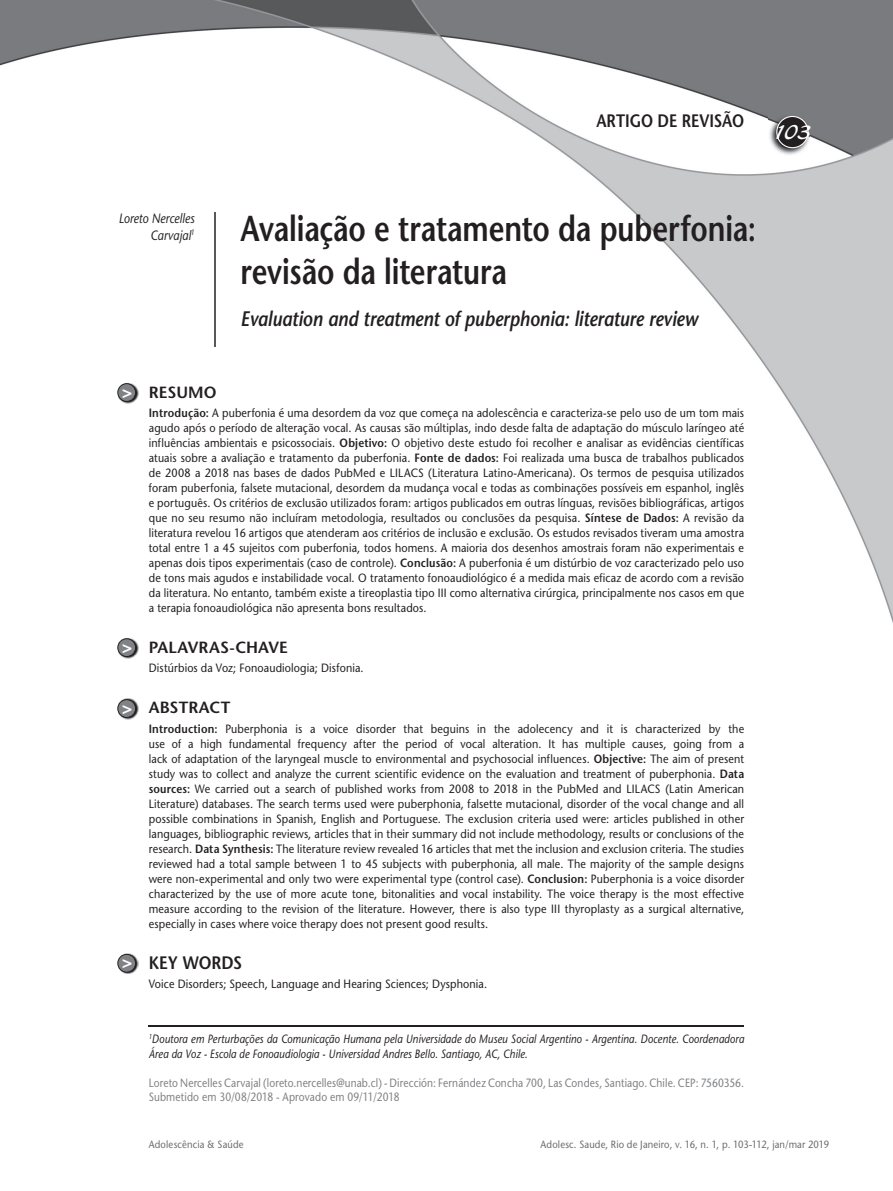
<style>
.page{position:relative;width:893px;height:1191px;background:#fff}
.page>*{position:absolute;margin:0;border:0;box-sizing:border-box;transform-origin:0 0}
.t1{font:600 36px/42px "Stone Sans";letter-spacing:-.005em;color:#231f20;scale:.8 1}
.t2{font:italic 600 21px "Stone Sans";letter-spacing:-.005em;color:#231f20;scale:.85 1}
.t3{font:21px "Blacklight D";color:#fff}
.t4{font:600 18px "Stone Sans";color:#231f20;scale:.85 1}
.t5{font:600 18px "Stone Sans";color:#231f20;scale:.9 1}
.t6{font:700 17.25px "Helvetica";color:#fff}
.t7{font:600 16.2px "Stone Sans";letter-spacing:.005em;color:#231f20}
.t8{font:italic 13.5px/16.2px "Stone Sans";letter-spacing:.005em;color:#231f20;text-align:right;scale:.85 1}
.t9{font:12px/15px "Stone Sans";letter-spacing:.01em;color:#231f20;text-align:justify;scale:.9 1}
.t10{font:italic 12px/14.4px "Stone Sans";letter-spacing:.01em;color:#231f20;scale:.85 1}
.t11{font:12px/14.4px "Stone Sans";letter-spacing:.01em;color:#808285;scale:.85 1}
.t12{font:10.5px "Stone Sans";letter-spacing:.015em;color:#6c6d70;scale:.9 1}
.s1{font-weight:600}
</style>
<div class="page">
<img style="left:0;top:0;width:893px;height:720px">
<img style="left:769px;top:115px;width:41px;height:41px">
<svg style="left:776px;top:116px;width:33px;height:32px"></svg>
<hr style="left:215px;top:213px;width:1px;height:134px;background:#57585a">
<hr style="left:149px;top:1024px;width:595px;height:2px;background:#231f20">
<img style="left:118px;top:382px;width:20px;height:21px">
<svg style="left:117px;top:383px;width:19px;height:19px"></svg>
<img style="left:118px;top:637px;width:20px;height:21px">
<svg style="left:117px;top:638px;width:19px;height:19px"></svg>
<img style="left:118px;top:698px;width:20px;height:21px">
<svg style="left:117px;top:699px;width:19px;height:19px"></svg>
<img style="left:122px;top:953px;width:16px;height:21px">
<svg style="left:117px;top:954px;width:19px;height:18px"></svg>
<h3 class="t4" style="left:596px;top:110px;width:175px">ARTIGO DE REVISÃO</h3>
<h2 class="t3" style="left:773px;top:119px;width:40px">103</h2>
<p class="t8" style="left:119px;top:211px;width:91px">Loreto Nercelles<br>Carvajal<sup>1</sup></p>
<h1 class="t1" style="left:241px;top:208px;width:646px">Avaliação e tratamento da puberfonia: revisão da literatura</h1>
<h2 class="t2" style="left:241px;top:306px;width:540px">Evaluation and treatment of puberphonia: literature review</h2>
<h3 class="t6" style="left:122px;top:381px;width:12px">&gt;</h3>
<h3 class="t6" style="left:122px;top:636px;width:12px">&gt;</h3>
<h3 class="t6" style="left:122px;top:697px;width:12px">&gt;</h3>
<h3 class="t6" style="left:122px;top:951px;width:12px">&gt;</h3>
<h3 class="t7" style="left:149px;top:382px;width:69px">RESUMO</h3>
<p class="t9" style="left:149px;top:405px;width:663px"><span class="s1">Introdução:</span> A puberfonia é uma desordem da voz que começa na adolescência e caracteriza-se pelo uso de um tom mais agudo após o período de alteração vocal. As causas são múltiplas, indo desde falta de adaptação do músculo laríngeo até influências ambientais e psicossociais. <span class="s1">Objetivo:</span> O objetivo deste estudo foi recolher e analisar as evidências científicas atuais sobre a avaliação e tratamento da puberfonia. <span class="s1">Fonte de dados:</span> Foi realizada uma busca de trabalhos publicados de 2008 a 2018 nas bases de dados PubMed e LILACS (Literatura Latino-Americana). Os termos de pesquisa utilizados foram puberfonia, falsete mutacional, desordem da mudança vocal e todas as combinações possíveis em espanhol, inglês e português. Os critérios de exclusão utilizados foram: artigos publicados em outras línguas, revisões bibliográficas, artigos que no seu resumo não incluíram metodologia, resultados ou conclusões da pesquisa. <span class="s1">Síntese de Dados:</span> A revisão da literatura revelou 16 artigos que atenderam aos critérios de inclusão e exclusão. Os estudos revisados tiveram uma amostra total entre 1 a 45 sujeitos com puberfonia, todos homens. A maioria dos desenhos amostrais foram não experimentais e apenas dois tipos experimentais (caso de controle). <span class="s1">Conclusão:</span> A puberfonia é um distúrbio de voz caracterizado pelo uso de tons mais agudos e instabilidade vocal. O tratamento fonoaudiológico é a medida mais eficaz de acordo com a revisão da literatura. No entanto, também existe a tireoplastia tipo III como alternativa cirúrgica, principalmente nos casos em que a terapia fonoaudiológica não apresenta bons resultados.</p>
<h3 class="t7" style="left:149px;top:637px;width:141px">PALAVRAS-CHAVE</h3>
<p class="t9" style="left:149px;top:660px;width:240px">Distúrbios da Voz; Fonoaudiologia; Disfonia.</p>
<h3 class="t7" style="left:149px;top:698px;width:83px">ABSTRACT</h3>
<p class="t9" style="left:149px;top:721px;width:663px"><span class="s1">Introduction:</span> Puberphonia is a voice disorder that beguins in the adolecency and it is characterized by the use of a high fundamental frequency after the period of vocal alteration. It has multiple causes, going from a lack of adaptation of the laryngeal muscle to environmental and psychosocial influences. <span class="s1">Objective:</span> The aim of present study was to collect and analyze the current scientific evidence on the evaluation and treatment of puberphonia. <span class="s1">Data sources:</span> We carried out a search of published works from 2008 to 2018 in the PubMed and LILACS (Latin American Literature) databases. The search terms used were puberphonia, falsette mutacional, disorder of the vocal change and all possible combinations in Spanish, English and Portuguese. The exclusion criteria used were: articles published in other languages, bibliographic reviews, articles that in their summary did not include methodology, results or conclusions of the research. <span class="s1">Data Synthesis:</span> The literature review revealed 16 articles that met the inclusion and exclusion criteria. The studies reviewed had a total sample between 1 to 45 subjects with puberphonia, all male. The majority of the sample designs were non-experimental and only two were experimental type (control case). <span class="s1">Conclusion:</span> Puberphonia is a voice disorder characterized by the use of more acute tone, bitonalities and vocal instability. The voice therapy is the most effective measure according to the revision of the literature. However, there is also type III thyroplasty as a surgical alternative, especially in cases where voice therapy does not present good results.</p>
<h3 class="t5" style="left:149px;top:951px;width:105px">KEY WORDS</h3>
<p class="t9" style="left:149px;top:976px;width:377px">Voice Disorders; Speech, Language and Hearing Sciences; Dysphonia.</p>
<p class="t10" style="left:149px;top:1032px;width:702px"><sup>1</sup>Doutora em Perturbações da Comunicação Humana pela Universidade do Museu Social Argentino - Argentina. Docente. Coordenadora<br>Área da Voz - Escola de Fonoaudiologia - Universidad Andres Bello. Santiago, AC, Chile.</p>
<p class="t11" style="left:149px;top:1075px;width:702px">Loreto Nercelles Carvajal (loreto.nercelles@unab.cl) - Dirección: Fernández Concha 700, Las Condes, Santiago. Chile. CEP: 7560356.<br>Submetido em 30/08/2018 - Aprovado em 09/11/2018</p>
<p class="t12" style="left:149px;top:1138px;width:107px">Adolescência &amp; Saúde</p>
<p class="t12" style="left:541px;top:1138px;width:322px">Adolesc. Saude, Rio de Janeiro, v. 16, n. 1, p. 103-112, jan/mar 2019</p>
</div>
